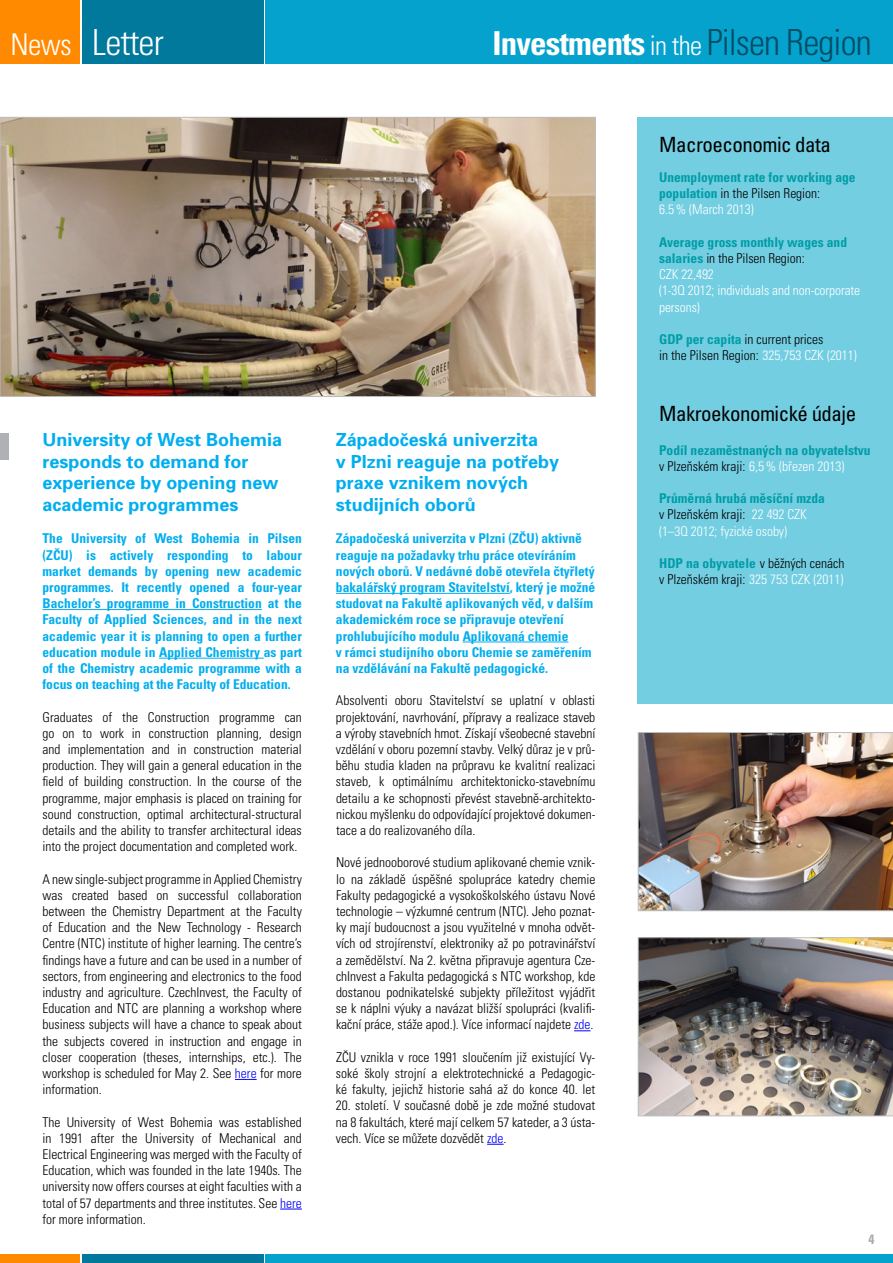
<style>
.page{position:relative;width:893px;height:1263px;background:#fff}
.page>*{position:absolute;margin:0;border:0;box-sizing:border-box;transform-origin:0 0}
.t1{font:300 condensed 36px "Univers CE";letter-spacing:-.025em;color:#004d65}
.t2{font:300 condensed 36px "Univers CE";letter-spacing:-.025em;color:#fff}
.t3{font:condensed 21px "Univers CE";letter-spacing:-.025em;color:#000}
.t4{font:700 18px/21.6px "Univers CE";color:#00aeef}
.t5{font:300 condensed 13.5px/16.2px "Univers CE";color:#000;text-align:justify}
.t6{font:700 condensed 13.5px/16.2px "Univers CE";color:#00aeef;text-align:justify}
.t7{font:300 condensed 13.5px/16.2px "Univers CE";letter-spacing:-.005em;color:#fff}
.t8{font:700 condensed 13.5px/16.2px "Univers CE";color:#009da6}
.t9{font:700 condensed 13.5px "Univers CE";color:#a7a9ac}
.s1{font-size:30px}
.s2{color:#00f}
.s3{font-weight:700;font-size:33px;color:#fff}
.s4{font-size:27px;color:#fff}
.s5{font-weight:300;color:#000}
.s6{font-weight:300;color:#fff}
.s7{font-weight:700;color:#009da6}
.s8{color:#000}
.s9{color:#fff}
</style>
<div class="page">
<div style="left:0;top:0;width:80px;height:64px;background:#ff8a00"></div>
<div style="left:83px;top:0;width:181px;height:64px;background:#01799c"></div>
<div style="left:265px;top:0;width:628px;height:64px;background:#05a2cd"></div>
<div style="left:0;top:1254px;width:80px;height:9px;background:#ff8a00"></div>
<div style="left:83px;top:1254px;width:181px;height:9px;background:#01799c"></div>
<div style="left:265px;top:1254px;width:628px;height:9px;background:#05a2cd"></div>
<div style="left:638px;top:117px;width:255px;height:587px;background:#74cee2"></div>
<div style="left:0;top:433px;width:9px;height:26px;background:#afb1b4"></div>
<hr style="left:43px;top:609px;width:219px;height:1px;background:#00aeef">
<hr style="left:159px;top:658px;width:105px;height:1px;background:#00aeef">
<svg style="left:235px;top:1079px;width:22px;height:1px"></svg>
<svg style="left:280px;top:1209px;width:22px;height:1px"></svg>
<hr style="left:336px;top:593px;width:174px;height:1px;background:#00aeef">
<hr style="left:463px;top:642px;width:105px;height:1px;background:#00aeef">
<svg style="left:574px;top:1030px;width:16px;height:1px"></svg>
<svg style="left:487px;top:1144px;width:17px;height:1px"></svg>
<img style="left:2px;top:119px;width:592px;height:276px">
<div style="left:0;top:117px;width:596px;height:280px;border:1px solid #bcbec0"></div>
<img style="left:638px;top:937px;width:255px;height:179px">
<img style="left:638px;top:732px;width:255px;height:179px">
<h1 class="t2" style="left:11px;top:22px;width:155px"><span class="s1">News</span> Letter</h1>
<h3 class="t4" style="left:43px;top:429px;width:241px">University of West Bohemia responds to demand for experience by opening new academic programmes</h3>
<p class="t6" style="left:43px;top:531px;width:261px">The University of West Bohemia in Pilsen (ZČU) is actively responding to labour market demands by opening new academic programmes. It recently opened a four-year Bachelor’s programme in Construction at the Faculty of Applied Sciences, and in the next academic year it is planning to open a further education module in Applied Chemistry as part of the Chemistry academic programme with a focus on teaching at the Faculty of Education.</p>
<p class="t5" style="left:42px;top:709px;width:261px">Graduates of the Construction programme can go on to work in construction planning, design and implementation and in construction material production. They will gain a general education in the field of building construction. In the course of the programme, major emphasis is placed on training for sound construction, optimal architectural-structural details and the ability to transfer architectural ideas into the project documentation and completed work.</p>
<p class="t5" style="left:42px;top:871px;width:261px">A newsingle-subject programme in Applied Chemistry was created based on successful collaboration between the Chemistry Department at the Faculty of Education and the New Technology - Research Centre (NTC) institute of higher learning. The centre’s findings have a future and can be used in a number of sectors, from engineering and electronics to the food industry and agriculture. CzechInvest, the Faculty of Education and NTC are planning a workshop where business subjects will have a chance to speak about the subjects covered in instruction and engage in closer cooperation (theses, internships, etc.). The workshop is scheduled for May 2. See <span class="s2">here</span> for more information.</p>
<p class="t5" style="left:42px;top:1114px;width:261px">The University of West Bohemia was established in 1991 after the University of Mechanical and Electrical Engineering was merged with the Faculty of Education, which was founded in the late 1940s. The university now offers courses at eight faculties with a total of 57 departments and three institutes. See <span class="s2">here </span>for more information.</p>
<h1 class="t1" style="left:492px;top:22px;width:381px"><span class="s3">Investments</span> <span class="s4">in the</span> Pilsen Region</h1>
<h3 class="t4" style="left:336px;top:429px;width:225px">Západočeská univerzita<br>v Plzni reaguje na potřeby praxe vznikem nových studijních oborů</h3>
<p class="t6" style="left:336px;top:531px;width:261px;text-align:left">Západočeská univerzita v Plzni (ZČU) aktivně reaguje na požadavky trhu práce otevíráním nových oborů. V nedávné době otevřela čtyřletý bakalářský program Stavitelství, který je možné studovat na Fakultě aplikovaných věd, v dalším akademickém roce se připravuje otevření prohlubujícího modulu Aplikovaná chemie<br>v rámci studijního oboru Chemie se zaměřením na vzdělávání na Fakultě pedagogické.</p>
<p class="t5" style="left:336px;top:693px;width:261px">Absolventi oboru Stavitelství se uplatní v oblasti projektování, navrhování, přípravy a realizace staveb a výroby stavebních hmot. Získají všeobecné stavební vzdělání v oboru pozemní stavby. Velký důraz je v prů&shy;běhu studia kladen na průpravu ke kvalitní realizaci staveb, k optimálnímu architektonicko-stavebnímu detailu a ke schopnosti převést stavebně-architekto&shy;nickou myšlenku do odpovídající projektové dokumen&shy;tace a do realizovaného díla.</p>
<p class="t5" style="left:336px;top:855px;width:261px">Nové jednooborové studium aplikované chemie vznik&shy;lo na základě úspěšné spolupráce katedry chemie Fakulty pedagogické a vysokoškolského ústavu Nové technologie – výzkumné centrum (NTC). Jeho poznat&shy;ky mají budoucnost a jsou využitelné v mnoha odvět&shy;vích od strojírenství, elektroniky až po potravinářství a zemědělství. Na 2. května připravuje agentura Cze&shy;chInvest a Fakulta pedagogická s NTC workshop, kde dostanou podnikatelské subjekty příležitost vyjádřit se k náplni výuky a navázat bližší spolupráci (kvalifi&shy;kační práce, stáže apod.). Více informací najdete <span class="s2">zde</span>.</p>
<p class="t5" style="left:336px;top:1049px;width:261px">ZČU vznikla v roce 1991 sloučením již existující Vy&shy;soké školy strojní a elektrotechnické a Pedagogic&shy;ké fakulty, jejichž historie sahá až do konce 40. let</p>
<p class="t5" style="left:336px;top:1098px;width:261px">20. století. V současné době je zde možné studovat na 8 fakultách, které mají celkem 57 kateder, a 3 ústa&shy;vech. Více se můžete dozvědět <span class="s2">zde</span>.</p>
<h2 class="t3" style="left:659px;top:133px;width:173px">Macroeconomic data</h2>
<p class="t8" style="left:659px;top:169px;width:198px">Unemployment rate for working age population <span class="s5">in the Pilsen Region:<br></span><span class="s6">6.5% (March 2013)</span></p>
<p class="t7" style="left:659px;top:234px;width:203px"><span class="s7">Average gross monthly wages and salaries</span> <span class="s8">in the Pilsen Region:<br></span>CZK 22,492<br>(1-3Q 2012; individuals and non-corporate persons)</p>
<p class="t5" style="left:659px;top:331px;width:199px"><span class="s7">GDP per capita</span> in current prices<br>in the Pilsen Region: <span class="s9">325,753 CZK (2011)</span></p>
<h2 class="t3" style="left:659px;top:402px;width:199px">Makroekonomické údaje</h2>
<p class="t8" style="left:659px;top:442px;width:213px">Podíl nezaměstnaných na obyvatelstvu <span class="s5">v Plzeňském kraji:</span> <span class="s6">6,5% (březen 2013)</span></p>
<p class="t7" style="left:659px;top:490px;width:167px"><span class="s7">Průměrná hrubá měsíční mzda </span><span class="s8">v Plzeňském kraji:</span> 22 492 CZK (1–3Q 2012; fyzické osoby)</p>
<p class="t5" style="left:659px;top:555px;width:187px"><span class="s7">HDP na obyvatele</span> v běžných cenách v Plzeňském kraji: <span class="s9">325 753 CZK (2011)</span></p>
<p class="t9" style="left:868px;top:1231px;width:7px">4</p>
</div>
